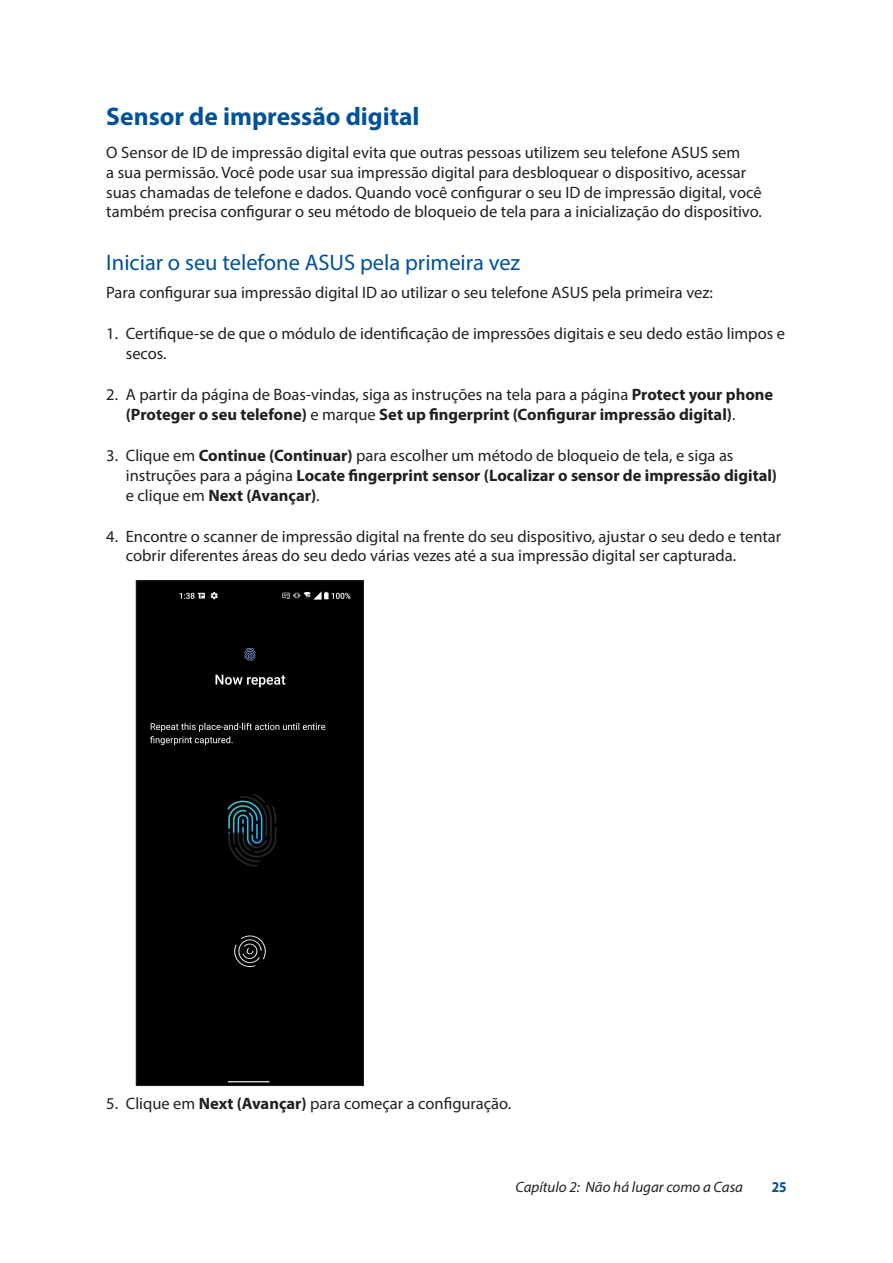
<style>
.page{position:relative;width:893px;height:1263px;background:#fff}
.page>*{position:absolute;margin:0;border:0;box-sizing:border-box;transform-origin:0 0}
.t1{font:700 25.5px "Myriad Pro";color:#01529a}
.t2{font:22.5px "Myriad Pro";color:#01529a}
.t3{font:16.5px/19.8px "Myriad Pro";color:#231f20}
.t4{font:700 16.5px/19.8px "Myriad Pro";color:#231f20}
.t5{font:italic 15px "Myriad Pro";color:#231f20}
.t6{font:700 15px "Myriad Pro";color:#01529a;scale:.9 1}
.s1{font-weight:400}
.s2{font-weight:700}
</style>
<div class="page">
<div style="left:138px;top:582px;width:224px;height:502px;background:#000"></div>
<div style="left:136px;top:580px;width:228px;height:506px;border:1px solid #231f20"></div>
<h1 class="t1" style="left:106px;top:100px;width:315px">Sensor de impressão digital</h1>
<p class="t3" style="left:106px;top:142px;width:657px">O Sensor de ID de impressão digital evita que outras pessoas utilizem seu telefone ASUS sem<br>a sua permissão. Você pode usar sua impressão digital para desbloquear o dispositivo, acessar suas chamadas de telefone e dados. Quando você configurar o seu ID de impressão digital, você também precisa configurar o seu método de bloqueio de tela para a inicialização do dispositivo.</p>
<h2 class="t2" style="left:106px;top:248px;width:415px">Iniciar o seu telefone ASUS pela primeira vez</h2>
<p class="t3" style="left:106px;top:283px;width:608px">Para configurar sua impressão digital ID ao utilizar o seu telefone ASUS pela primeira vez:</p>
<p class="t3" style="left:126px;top:324px;width:661px;text-indent:-20px">1. Certifique-se de que o módulo de identificação de impressões digitais e seu dedo estão limpos e secos.</p>
<p class="t4" style="left:126px;top:384px;width:649px;text-indent:-20px"><span class="s1">2. A partir da página de Boas-vindas, siga as instruções na tela para a página</span> Protect your phone (Proteger o seu telefone) <span class="s1">e marque</span> Set up fingerprint (Configurar impressão digital)<span class="s1">.</span></p>
<p class="t4" style="left:126px;top:445px;width:653px;text-indent:-20px"><span class="s1">3. Clique em</span> Continue (Continuar) <span class="s1">para escolher um método de bloqueio de tela, e siga as instruções para a página</span> Locate fingerprint sensor (Localizar o sensor de impressão digital) <span class="s1">e clique em</span> Next (Avançar)<span class="s1">.</span></p>
<p class="t3" style="left:126px;top:526px;width:657px;text-indent:-20px">4. Encontre o scanner de impressão digital na frente do seu dispositivo, ajustar o seu dedo e tentar cobrir diferentes áreas do seu dedo várias vezes até a sua impressão digital ser capturada.</p>
<p class="t3" style="left:106px;top:1093px;width:406px">5. Clique em <span class="s2">Next (Avançar)</span> para começar a configuração.</p>
<p class="t5" style="left:515px;top:1178px;width:229px">Capítulo 2: Não há lugar como a Casa</p>
<p class="t6" style="left:772px;top:1177px;width:18px">25</p>
</div>
